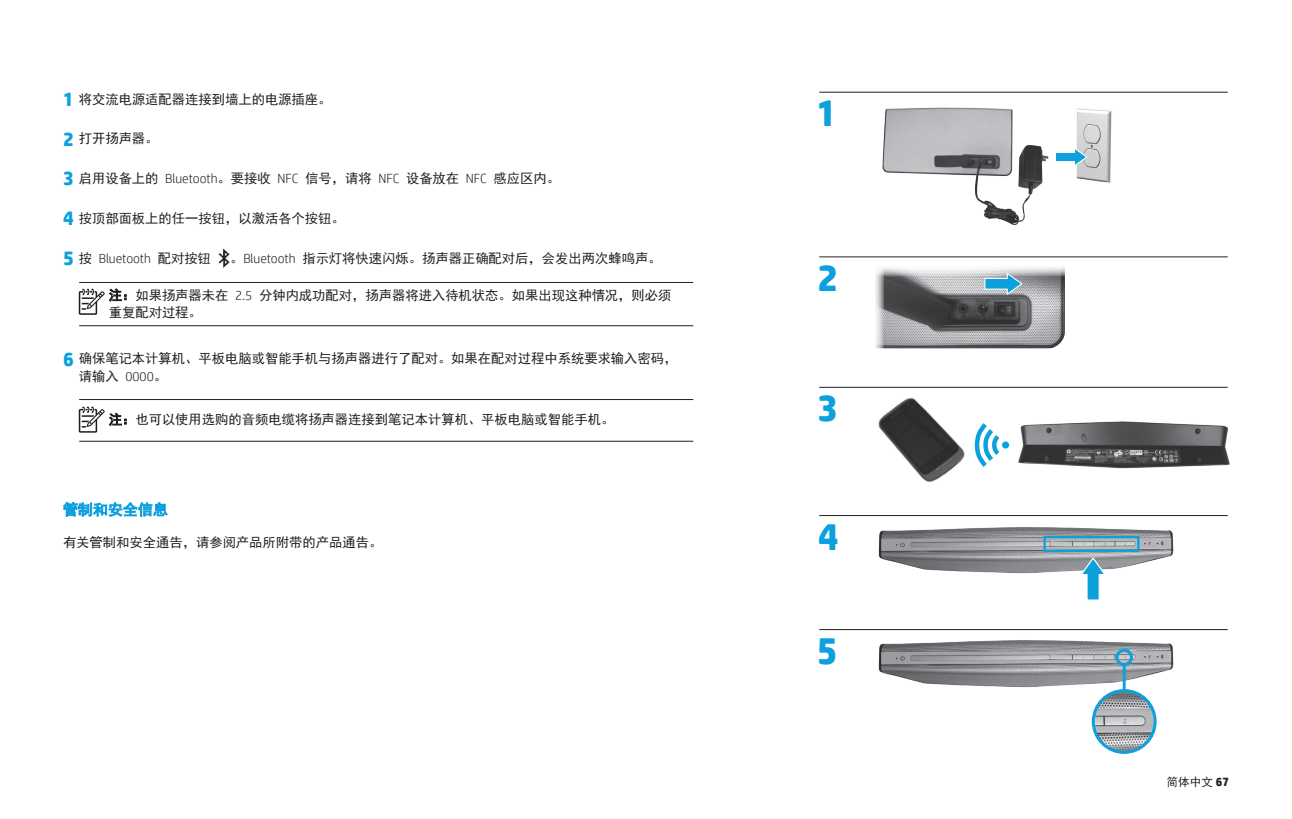
<style>
.page{position:relative;width:1292px;height:819px;background:#fff}
.page>*{position:absolute;margin:0;border:0;box-sizing:border-box;transform-origin:0 0}
.t1{font:700 38.32px "HP Simplified";color:#0ca0dd}
._1_text_title__no_DC{font:15.05px "Sim Hei";color:#0ca0dd}
.STEPS{font:13.3px/17.7px "Sim Hei";color:#231f20}
.note{font:13.3px/16.8px "Sim Hei";color:#231f20}
.TS_2ND_PARA{font:13.3px "Sim Hei";color:#231f20}
._1_text_title{font:13.3px "Sim Hei";color:#231f20}
.STEPS-2{font:300 13.3px "HP Simplified";letter-spacing:-.005em;color:#231f20}
.figure_titles{font:11.72px "Sim Hei";color:#231f20}
.s1{font-family:"HP Simplified";font-weight:700;font-size:19.95px;color:#0ca0dd}
.s2{font-family:"HP Simplified";font-weight:300}
.s3{font-weight:700;font-size:19.95px;color:#0ca0dd}
.s4{font-family:"Sim Hei";font-weight:400}
.s5{font-family:"HP Simplified";font-weight:700;font-size:12.25px}
</style>
<div class="page">
<hr style="left:79px;top:282px;width:614px;height:1px;background:#231f20">
<hr style="left:79px;top:325px;width:614px;height:1px;background:#231f20">
<hr style="left:79px;top:399px;width:614px;height:1px;background:#231f20">
<hr style="left:79px;top:441px;width:614px;height:1px;background:#231f20">
<img style="left:218px;top:249px;width:11px;height:19px">
<svg style="left:79px;top:288px;width:48px;height:27px"></svg>
<svg style="left:79px;top:407px;width:48px;height:26px"></svg>
<svg style="left:63px;top:502px;width:105px;height:15px"></svg>
<img style="left:884px;top:276px;width:180px;height:72px">
<svg style="left:845px;top:256px;width:267px;height:20px"></svg>
<svg style="left:855px;top:256px;width:29px;height:93px"></svg>
<img style="left:1076px;top:108px;width:36px;height:75px">
<hr style="left:819px;top:257px;width:408px;height:1px;background:#231f20">
<hr style="left:819px;top:387px;width:408px;height:1px;background:#231f20">
<hr style="left:819px;top:515px;width:408px;height:1px;background:#231f20">
<hr style="left:819px;top:92px;width:408px;height:1px;background:#231f20">
<hr style="left:819px;top:629px;width:408px;height:1px;background:#231f20">
<img style="left:1018px;top:421px;width:212px;height:48px">
<img style="left:882px;top:107px;width:167px;height:118px">
<svg style="left:984px;top:271px;width:39px;height:25px"></svg>
<img style="left:878px;top:527px;width:295px;height:47px">
<svg style="left:1056px;top:147px;width:32px;height:21px"></svg>
<div style="left:1043px;top:536px;width:96px;height:16px;border:2px solid #0ca0dd"></div>
<img style="left:878px;top:640px;width:295px;height:48px">
<img style="left:1093px;top:691px;width:62px;height:61px;border-radius:31px">
<div style="left:1091px;top:689px;width:65px;height:65px;border:3px solid #0ca0dd;border-radius:50%"></div>
<div style="left:1115px;top:649px;width:18px;height:17px;border:3px solid #0ca0dd;border-radius:50%"></div>
<hr style="left:1122px;top:665px;width:3px;height:26px;background:#0ca0dd">
<svg style="left:1079px;top:556px;width:27px;height:44px"></svg>
<img style="left:866px;top:386px;width:149px;height:96px">
<svg style="left:974px;top:423px;width:25px;height:44px"></svg>
<div style="left:1002px;top:441px;width:7px;height:8px;background:#0ca0dd;border-radius:50%"></div>
<p class="_1_text_title" style="left:63px;top:92px;width:270px"><span class="s1">1</span> 将交流电源适配器连接到墙上的电源插座。</p>
<p class="STEPS" style="left:63px;top:130px;width:97px"><span class="s1">2</span> 打开扬声器。</p>
<p class="STEPS" style="left:63px;top:170px;width:498px"><span class="s1">3</span> 启用设备上的 <span class="s2">Bluetooth</span>。要接收 <span class="s2">NFC</span> 信号，请将 <span class="s2">NFC</span> 设备放在 <span class="s2">NFC</span> 感应区内。</p>
<p class="STEPS" style="left:63px;top:210px;width:283px"><span class="s1">4</span> 按顶部面板上的任一按钮，以激活各个按钮。</p>
<p class="STEPS-2" style="left:63px;top:251px;width:149px"><span class="s3">5</span> <span class="s4">按</span> Bluetooth <span class="s4">配对按钮</span></p>
<p class="STEPS" style="left:230px;top:250px;width:433px">。<span class="s2">Bluetooth</span> 指示灯将快速闪烁。扬声器正确配对后，会发出两次蜂鸣声。</p>
<p class="note" style="left:109px;top:287px;width:564px">注：如果扬声器未在 <span class="s2">2.5</span> 分钟内成功配对，扬声器将进入待机状态。如果出现这种情况，则必须重复配对过程。</p>
<p class="STEPS" style="left:79px;top:350px;width:600px;text-indent:-16px"><span class="s1">6</span> 确保笔记本计算机、平板电脑或智能手机与扬声器进行了配对。如果在配对过程中系统要求输入密码，请输入 <span class="s2">0000</span>。</p>
<p class="note" style="left:109px;top:411px;width:507px">注：也可以使用选购的音频电缆将扬声器连接到笔记本计算机、平板电脑或智能手机。</p>
<p class="_1_text_title__no_DC" style="left:63px;top:502px;width:106px">管制和安全信息</p>
<p class="TS_2ND_PARA" style="left:63px;top:536px;width:321px">有关管制和安全通告，请参阅产品所附带的产品通告。</p>
<h1 class="t1" style="left:816px;top:90px;width:22px">1</h1>
<h1 class="t1" style="left:817px;top:255px;width:22px">2</h1>
<h1 class="t1" style="left:817px;top:386px;width:22px">3</h1>
<h1 class="t1" style="left:818px;top:514px;width:22px">4</h1>
<h1 class="t1" style="left:817px;top:628px;width:22px">5</h1>
<p class="figure_titles" style="left:1166px;top:776px;width:64px">简体中文 <span class="s5">67</span></p>
</div>
